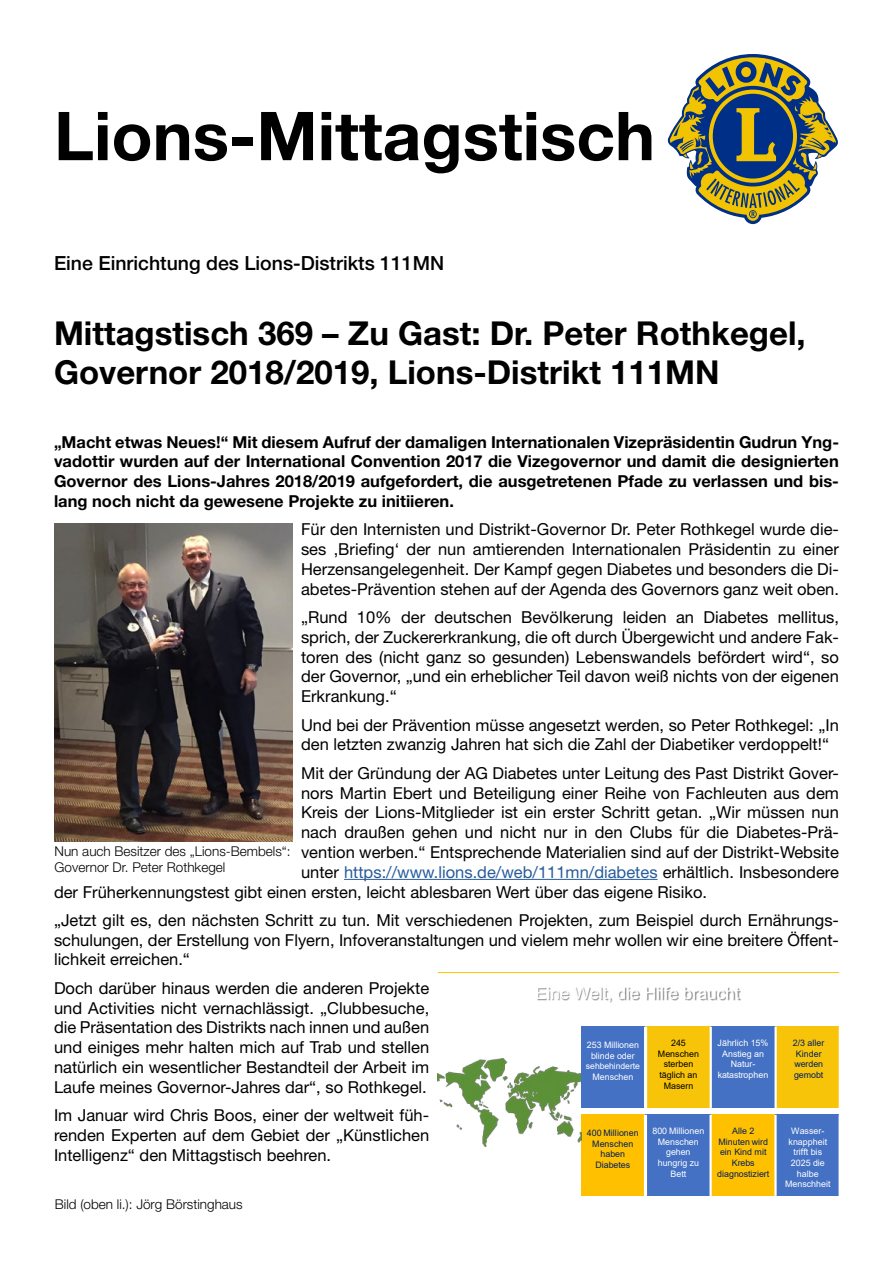
<style>
.page{position:relative;width:893px;height:1263px;background:#fff}
.page>*{position:absolute;margin:0;border:0;box-sizing:border-box;transform-origin:0 0}
.t1{font:700 67.5px "Helvetica Neue LT Std";color:#000}
.t2{font:700 33px/39.6px "Helvetica Neue LT Std";color:#000}
.t3{font:500 19.5px "Helvetica Neue LT Std";color:#000}
.t4{font:16.95px "Arial";color:#fff}
.t5{font:16.5px/19.8px "Helvetica Neue LT Std";color:#000;text-align:justify}
.t6{font:700 16.5px/19.8px "Helvetica Neue LT Std";color:#000;text-align:justify}
.t7{font:16.5px "Helvetica Neue LT Std";color:#275b9b}
.t8{font:300 13.5px/16.2px "Helvetica Neue LT Std";color:#000}
.t9{font:8.85px/10.6px "Arial";color:#fff;text-align:center}
.t10{font:8.85px/10.6px "Arial";color:#001f5f;text-align:center}
.t11{font:8.85px/10.6px "Arial";color:#000;text-align:center}
.t12{font:8.7px "Arial";letter-spacing:-.005em;color:#fff}
.s1{color:#000}
</style>
<div class="page">
<hr style="left:344px;top:879px;width:314px;height:1px;background:#275b9b">
<svg style="left:668px;top:54px;width:170px;height:170px"></svg>
<img style="left:55px;top:523px;width:238px;height:319px">
<hr style="left:438px;top:973px;width:401px;height:1px;background:#fec702">
<img style="left:537px;top:987px;width:204px;height:16px">
<div style="left:581px;top:1115px;width:64px;height:81px;background:#ffc000"></div>
<div style="left:645px;top:1115px;width:66px;height:81px;background:#4471c4"></div>
<div style="left:711px;top:1115px;width:64px;height:81px;background:#ffc000"></div>
<div style="left:775px;top:1115px;width:64px;height:81px;background:#4471c4"></div>
<hr style="left:644px;top:1115px;width:3px;height:81px;background:#fff">
<hr style="left:709px;top:1115px;width:3px;height:81px;background:#fff">
<hr style="left:774px;top:1115px;width:3px;height:81px;background:#fff">
<img style="left:438px;top:1058px;width:143px;height:89px">
<div style="left:581px;top:1027px;width:65px;height:81px;background:#4471c4"></div>
<div style="left:646px;top:1027px;width:65px;height:81px;background:#f7c40a"></div>
<div style="left:711px;top:1027px;width:65px;height:81px;background:#4471c4"></div>
<div style="left:776px;top:1027px;width:63px;height:81px;background:#f7c40a"></div>
<hr style="left:644px;top:1027px;width:3px;height:81px;background:#fff">
<hr style="left:710px;top:1027px;width:2px;height:81px;background:#fff">
<hr style="left:774px;top:1027px;width:3px;height:81px;background:#fff">
<h1 class="t1" style="left:54px;top:94px;width:603px">Lions-Mittagstisch</h1>
<p class="t3" style="left:54px;top:252px;width:392px">Eine Einrichtung des Lions-Distrikts 111MN</p>
<h2 class="t2" style="left:54px;top:312px;width:753px">Mittagstisch 369 – Zu Gast: Dr. Peter Rothkegel,<br>Governor 2018/2019, Lions-Distrikt 111MN</h2>
<p class="t6" style="left:54px;top:431px;width:786px">„Macht etwas Neues!“ Mit diesem Aufruf der damaligen Internationalen Vizepräsidentin Gudrun Yng&shy;vadottir wurden auf der International Convention 2017 die Vizegovernor und damit die designierten Governor des Lions-Jahres 2018/2019 aufgefordert, die ausgetretenen Pfade zu verlassen und bis&shy;lang noch nicht da gewesene Projekte zu initiieren.</p>
<p class="t5" style="left:301px;top:519px;width:539px">Für den Internisten und Distrikt-Governor Dr. Peter Rothkegel wurde die&shy;ses ‚Briefing‘ der nun amtierenden Internationalen Präsidentin zu einer Herzensangelegenheit. Der Kampf gegen Diabetes und besonders die Di&shy;abetes-Prävention stehen auf der Agenda des Governors ganz weit oben.</p>
<p class="t5" style="left:301px;top:607px;width:539px">„Rund 10% der deutschen Bevölkerung leiden an Diabetes mellitus, sprich, der Zuckererkrankung, die oft durch Übergewicht und andere Fak&shy;toren des (nicht ganz so gesunden) Lebenswandels befördert wird“, so der Governor, „und ein erheblicher Teil davon weiß nichts von der eigenen Erkrankung.“</p>
<p class="t5" style="left:301px;top:715px;width:539px">Und bei der Prävention müsse angesetzt werden, so Peter Rothkegel: „In den letzten zwanzig Jahren hat sich die Zahl der Diabetiker verdoppelt!“</p>
<p class="t5" style="left:301px;top:763px;width:539px">Mit der Gründung der AG Diabetes unter Leitung des Past Distrikt Gover-</p>
<p class="t5" style="left:301px;top:782px;width:539px">nors Martin Ebert und Beteiligung einer Reihe von Fachleuten aus dem</p>
<p class="t5" style="left:301px;top:802px;width:539px">Kreis der Lions-Mitglieder ist ein erster Schritt getan. „Wir müssen nun</p>
<p class="t5" style="left:301px;top:822px;width:539px">nach draußen gehen und nicht nur in den Clubs für die Diabetes-Prä-</p>
<p class="t5" style="left:301px;top:842px;width:539px">vention werben.“ Entsprechende Materialien sind auf der Distrikt-Website</p>
<p class="t7" style="left:301px;top:862px;width:539px"><span class="s1">unter</span> https://www.lions.de/web/111mn/diabetes <span class="s1">erhältlich. Insbesondere</span></p>
<p class="t5" style="left:54px;top:881px;width:655px">der Früherkennungstest gibt einen ersten, leicht ablesbaren Wert über das eigene Risiko.</p>
<p class="t5" style="left:54px;top:910px;width:786px">„Jetzt gilt es, den nächsten Schritt zu tun. Mit verschiedenen Projekten, zum Beispiel durch Ernährungs&shy;schulungen, der Erstellung von Flyern, Infoveranstaltungen und vielem mehr wollen wir eine breitere Öffent&shy;lichkeit erreichen.“</p>
<p class="t5" style="left:54px;top:978px;width:377px">Doch darüber hinaus werden die anderen Projekte und Activities nicht vernachlässigt. „Clubbesuche, die Präsentation des Distrikts nach innen und außen und einiges mehr halten mich auf Trab und stellen natürlich ein wesentlicher Bestandteil der Arbeit im Laufe meines Governor-Jahres dar“, so Rothkegel.</p>
<p class="t5" style="left:54px;top:1105px;width:377px">Im Januar wird Chris Boos, einer der weltweit füh&shy;renden Experten auf dem Gebiet der „Künstlichen Intelligenz“ den Mittagstisch beehren.</p>
<p class="t8" style="left:55px;top:843px;width:238px">Nun auch Besitzer des „Lions-Bembels“:<br>Governor Dr. Peter Rothkegel</p>
<p class="t4" style="left:536px;top:981px;width:205px">Eine Welt, die Hilfe braucht</p>
<p class="t11" style="left:658px;top:1038px;width:42px">245<br>Menschen sterben täglich an<br>Masern</p>
<p class="t9" style="left:718px;top:1038px;width:52px">Jährlich 15%<br>Anstieg an<br>Natur&shy;katastrophen</p>
<p class="t10" style="left:793px;top:1037px;width:33px;text-align:left">2/3 aller<br>Kinder werden gemobt</p>
<p class="t9" style="left:587px;top:1039px;width:54px">253 Millionen blinde oder</p>
<p class="t12" style="left:586px;top:1060px;width:56px">sehbehinderte</p>
<p class="t9" style="left:592px;top:1071px;width:42px">Menschen</p>
<p class="t10" style="left:587px;top:1127px;width:53px">400 Millionen<br>Menschen haben<br>Diabetes</p>
<p class="t9" style="left:652px;top:1126px;width:53px">800 Millionen<br>Menschen gehen hungrig zu<br>Bett</p>
<p class="t10" style="left:717px;top:1126px;width:54px">Alle 2<br>Minuten wird ein Kind mit<br>Krebs diagnostiziert</p>
<p class="t9" style="left:785px;top:1125px;width:47px">Wasser&shy;knappheit trifft bis<br>2025 die halbe<br>Menschheit</p>
<p class="t8" style="left:55px;top:1196px;width:189px">Bild (oben li.): Jörg Börstinghaus</p>
</div>
